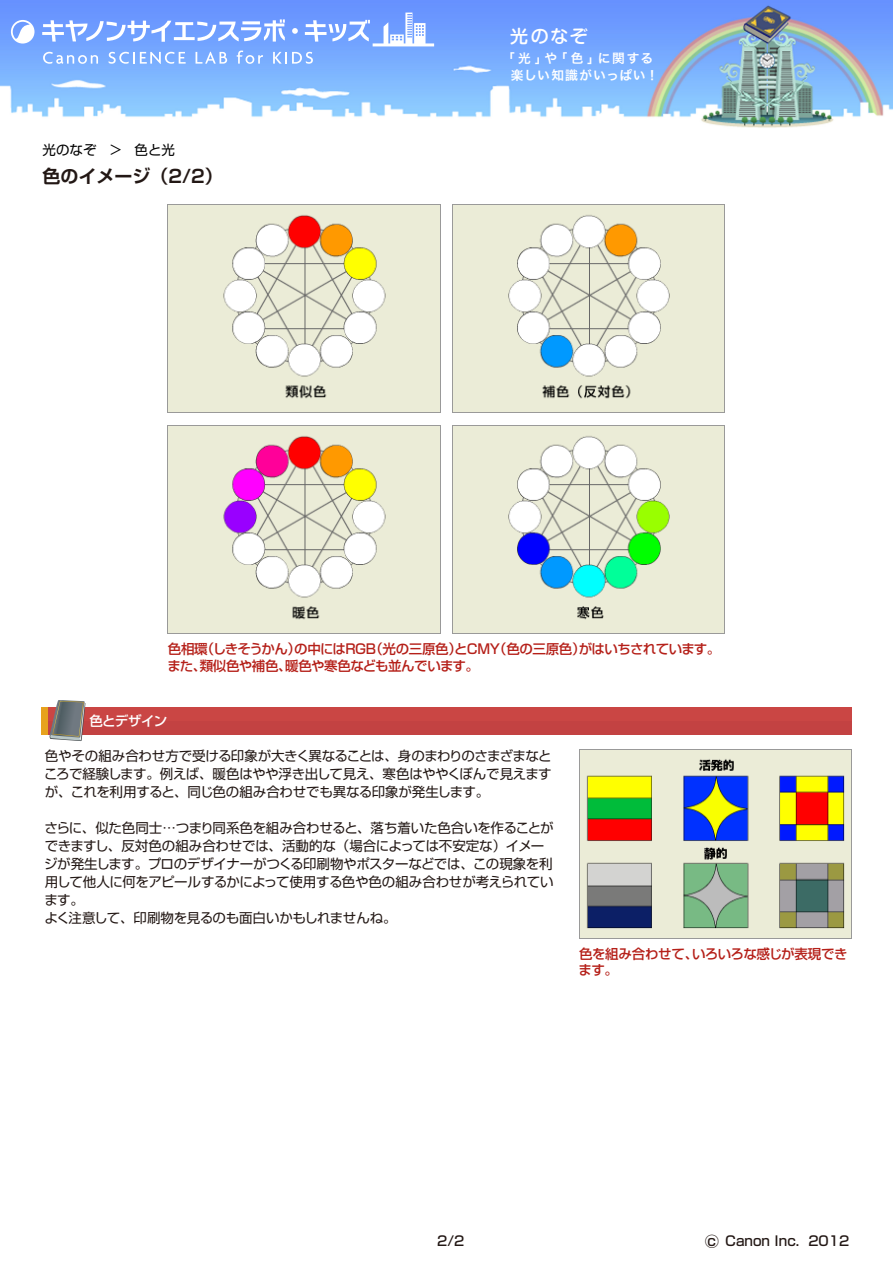
<style>
.page{position:relative;width:893px;height:1263px;background:#fff}
.page>*{position:absolute;margin:0;border:0;box-sizing:border-box;transform-origin:0 0}
.t1{font:700 18px "Shin Go Pr 6 De";color:#231815}
.t2{font:500 18px "Shin M Go Pro";color:#fff}
.t3{font:13.5px/18px "Shin Go Pr 6";letter-spacing:-.025em;color:#231815;text-align:justify}
.t4{font:500 13.5px/16.5px "Shin Go Pr 6";letter-spacing:-.035em;color:#b52019}
.t5{font:500 13.5px "Shin Go Pro";color:#231815}
.t6{font:13.5px "Shin Go Pr 6";color:#000}
.t7{font:500 13.5px "Shin Go Pr 6";letter-spacing:-.055em;color:#fff}
.t8{font:12.75px/17.4px "Hira Kaku Pro W6";letter-spacing:.07em;color:#fff}
.s1{font-size:15px}
</style>
<div class="page">
<img style="left:0;top:0;width:893px;height:128px">
<svg style="left:42px;top:19px;width:243px;height:23px"></svg>
<svg style="left:292px;top:28px;width:6px;height:6px"></svg>
<svg style="left:305px;top:20px;width:65px;height:22px"></svg>
<svg style="left:11px;top:20px;width:24px;height:24px"></svg>
<svg style="left:43px;top:52px;width:55px;height:12px"></svg>
<svg style="left:109px;top:52px;width:77px;height:12px"></svg>
<svg style="left:196px;top:52px;width:31px;height:12px"></svg>
<svg style="left:237px;top:51px;width:26px;height:13px"></svg>
<svg style="left:273px;top:52px;width:40px;height:12px"></svg>
<svg style="left:384px;top:13px;width:41px;height:30px"></svg>
<hr style="left:373px;top:43px;width:61px;height:3px;background:#fff">
<img style="left:168px;top:205px;width:272px;height:208px">
<img style="left:453px;top:205px;width:272px;height:208px">
<img style="left:168px;top:426px;width:272px;height:208px">
<img style="left:453px;top:426px;width:272px;height:208px">
<img style="left:579px;top:749px;width:272px;height:189px">
<div style="left:41px;top:707px;width:810px;height:27px;background:#c34242"></div>
<div style="left:41px;top:707px;width:810px;height:13px;background:#ca4644"></div>
<div style="left:41px;top:707px;width:6px;height:27px;background:#e7a21d"></div>
<svg style="left:49px;top:700px;width:36px;height:41px"></svg>
<p class="t6" style="left:43px;top:139px;width:134px">光のなぞ ＞ 色と光</p>
<h1 class="t1" style="left:43px;top:161px;width:182px">色のイメージ（2/2）</h1>
<h1 class="t2" style="left:510px;top:21px;width:79px">光のなぞ</h1>
<p class="t8" style="left:511px;top:49px;width:149px;text-indent:-9px">「光」や「色」に関する楽しい知識がいっぱい！</p>
<p class="t4" style="left:167px;top:640px;width:555px">色相環（しきそうかん）の中にはRGB（光の三原色）とCMY（色の三原色）がはいちされています。また、類似色や補色、暖色や寒色なども並んでいます。</p>
<p class="t7" style="left:89px;top:709px;width:79px">色とデザイン</p>
<p class="t3" style="left:44px;top:746px;width:509px">色やその組み合わせ方で受ける印象が大きく異なることは、身のまわりのさまざまなところで経験します。例えば、暖色はやや浮き出して見え、寒色はややくぼんで見えますが、これを利用すると、同じ色の組み合わせでも異なる印象が発生します。</p>
<p class="t3" style="left:44px;top:818px;width:511px;text-align:left">さらに、似た色同士…つまり同系色を組み合わせると、落ち着いた色合いを作ることができますし、反対色の組み合わせでは、活動的な（場合によっては不安定な）イメージが発生します。プロのデザイナーがつくる印刷物やポスターなどでは、この現象を利用して他人に何をアピールするかによって使用する色や色の組み合わせが考えられています。<br>よく注意して、印刷物を見るのも面白いかもしれませんね。</p>
<p class="t4" style="left:579px;top:944px;width:270px">色を組み合わせて、いろいろな感じが表現できます。</p>
<p class="t5" style="left:437px;top:1230px;width:29px">2/2</p>
<p class="t5" style="left:704px;top:1230px;width:146px"><span class="s1">○</span>c Canon Inc. 2012</p>
</div>
